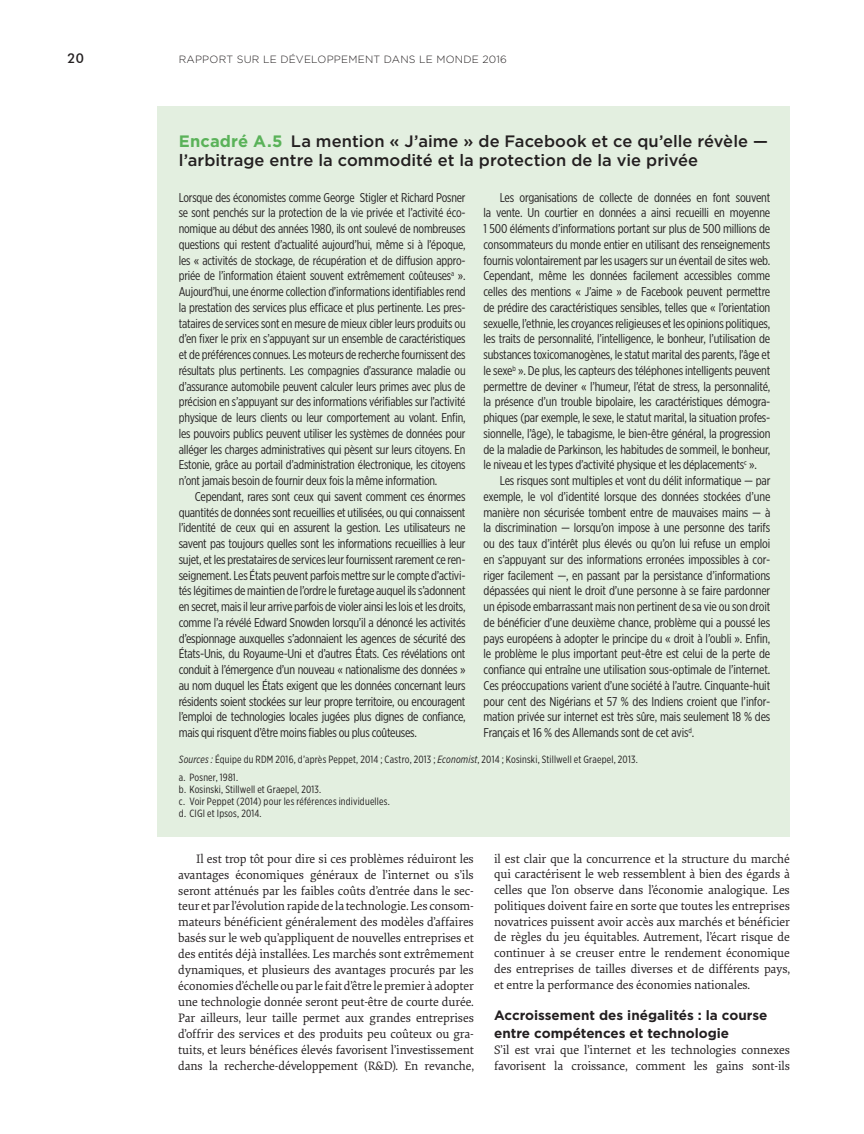
<style>
.page{position:relative;width:864px;height:1134px;background:#fff}
.page>*{position:absolute;margin:0;border:0;box-sizing:border-box;transform-origin:0 0}
.t1{font:500 16.5px/19.5px "Gotham";letter-spacing:.005em;color:#231f20}
.t2{font:700 13.5px/18px "Gotham";color:#231f20}
.t3{font:500 13.5px "Futura BT";color:#231f20}
.t4{font:12.75px/15.8px "Gotham X Narrow";letter-spacing:-.015em;color:#231f20;text-align:justify}
.t5{font:12.75px/15.9px "Elena Basic";letter-spacing:-.01em;color:#231f20;text-align:justify}
.t6{font:10.5px/12px "Gotham X Narrow";letter-spacing:.02em;color:#231f20}
.t7{font:300 10.5px "Gotham";letter-spacing:.02em;color:#231f20}
.s1{font-weight:700;color:#5ab259}
.s2{font-style:italic}
</style>
<div class="page">
<div style="left:158px;top:107px;width:632px;height:730px;background:#e3efe0"></div>
<p class="t3" style="left:68px;top:50px;width:18px">20</p>
<p class="t7" style="left:179px;top:52px;width:330px">RAPPORT SUR LE DÉVELOPPEMENT DANS LE MONDE 2016</p>
<p class="t1" style="left:179px;top:131px;width:591px"><span class="s1">Encadré A.5</span> La mention « J’aime » de Facebook et ce qu’elle révèle — l’arbitrage entre la commodité et la protection de la vie privée</p>
<p class="t4" style="left:179px;top:189px;width:288px">Lorsque des économistes comme George Stigler et Richard Posner se sont penchés sur la protection de la vie privée et l’activité éco&shy;nomique au début des années 1980, ils ont soulevé de nombreuses questions qui restent d’actualité aujourd’hui, même si à l’époque, les « activités de stockage, de récupération et de diffusion appro&shy;priée de l’information étaient souvent extrêmement coûteuses<sup>a</sup> ».<br>Aujourd’hui, une énorme collection d’informations identifiables rend la prestation des services plus efficace et plus pertinente. Les pres&shy;tataires de services sont en mesure de mieux cibler leurs produits ou d’en fixer le prix en s’appuyant sur un ensemble de caractéristiques et de préférences connues. Les moteurs de recherche fournissent des résultats plus pertinents. Les compagnies d’assurance maladie ou d’assurance automobile peuvent calculer leurs primes avec plus de précision en s’appuyant sur des informations vérifiables sur l’activité physique de leurs clients ou leur comportement au volant. Enfin, les pouvoirs publics peuvent utiliser les systèmes de données pour alléger les charges administratives qui pèsent sur leurs citoyens. En Estonie, grâce au portail d’administration électronique, les citoyens n’ont jamais besoin de fournir deux fois la même information.</p>
<p class="t4" style="left:179px;top:488px;width:288px;text-indent:16px">Cependant, rares sont ceux qui savent comment ces énormes quantités de données sont recueillies et utilisées, ou qui connaissent l’identité de ceux qui en assurent la gestion. Les utilisateurs ne savent pas toujours quelles sont les informations recueillies à leur sujet, et les prestataires de services leur fournissent rarement ce ren&shy;seignement. Les États peuvent parfois mettre sur le compte d’activi&shy;tés légitimes de maintien de l’ordre le furetage auquel ils s’adonnent en secret, mais il leur arrive parfois de violer ainsi les lois et les droits, comme l’a révélé Edward Snowden lorsqu’il a dénoncé les activités d’espionnage auxquelles s’adonnaient les agences de sécurité des États-Unis, du Royaume-Uni et d’autres États. Ces révélations ont conduit à l’émergence d’un nouveau « nationalisme des données » au nom duquel les États exigent que les données concernant leurs résidents soient stockées sur leur propre territoire, ou encouragent l’emploi de technologies locales jugées plus dignes de confiance, mais qui risquent d’être moins fiables ou plus coûteuses.</p>
<p class="t4" style="left:484px;top:189px;width:288px;text-indent:16px">Les organisations de collecte de données en font souvent la vente. Un courtier en données a ainsi recueilli en moyenne 1 500 éléments d’informations portant sur plus de 500 millions de consommateurs du monde entier en utilisant des renseignements fournis volontairement par les usagers sur un éventail de sites web.<br>Cependant, même les données facilement accessibles comme celles des mentions « J’aime » de Facebook peuvent permettre de prédire des caractéristiques sensibles, telles que « l’orientation sexuelle, l’ethnie, les croyances religieuses et les opinions politiques, les traits de personnalité, l’intelligence, le bonheur, l’utilisation de substances toxicomanogènes, le statut marital des parents, l’âge et le sexe<sup>b</sup> ». De plus, les capteurs des téléphones intelligents peuvent permettre de deviner « l’humeur, l’état de stress, la personnalité, la présence d’un trouble bipolaire, les caractéristiques démogra&shy;phiques (par exemple, le sexe, le statut marital, la situation profes&shy;sionnelle, l’âge), le tabagisme, le bien-être général, la progression de la maladie de Parkinson, les habitudes de sommeil, le bonheur, le niveau et les types d’activité physique et les déplacements<sup>c</sup> ».</p>
<p class="t4" style="left:484px;top:473px;width:288px;text-indent:16px">Les risques sont multiples et vont du délit informatique — par exemple, le vol d’identité lorsque des données stockées d’une manière non sécurisée tombent entre de mauvaises mains — à la discrimination — lorsqu’on impose à une personne des tarifs ou des taux d’intérêt plus élevés ou qu’on lui refuse un emploi en s’appuyant sur des informations erronées impossibles à cor&shy;riger facilement —, en passant par la persistance d’informations dépassées qui nient le droit d’une personne à se faire pardonner un épisode embarrassant mais non pertinent de sa vie ou son droit de bénéficier d’une deuxième chance, problème qui a poussé les pays européens à adopter le principe du « droit à l’oubli ». Enfin, le problème le plus important peut-être est celui de la perte de confiance qui entraîne une utilisation sous-optimale de l’internet.<br>Ces préoccupations varient d’une société à l’autre. Cinquante-huit pour cent des Nigérians et 57 % des Indiens croient que l’infor&shy;mation privée sur internet est très sûre, mais seulement 18 % des Français et 16 % des Allemands sont de cet avis<sup>d</sup>.</p>
<p class="t6" style="left:179px;top:750px;width:460px;line-height:18px"><span class="s2">Sources :</span> Équipe du RDM 2016, d’après Peppet, 2014 ; Castro, 2013 ; <span class="s2">Economist</span>, 2014 ; Kosinski, Stillwell et Graepel, 2013. a. Posner, 1981.</p>
<p class="t6" style="left:179px;top:783px;width:212px">b. Kosinski, Stillwell et Graepel, 2013.<br>c. Voir Peppet (2014) pour les références individuelles. d. CIGI et Ipsos, 2014.</p>
<p class="t5" style="left:178px;top:850px;width:297px;text-indent:18px">Il est trop tôt pour dire si ces problèmes réduiront les avantages économiques généraux de l’internet ou s’ils seront atténués par les faibles coûts d’entrée dans le sec&shy;teur et par l’évolution rapide de la technologie. Les consom&shy;mateurs bénéficient généralement des modèles d’affaires basés sur le web qu’appliquent de nouvelles entreprises et des entités déjà installées. Les marchés sont extrêmement dynamiques, et plusieurs des avantages procurés par les économies d’échelle ou par le fait d’être le premier à adopter une technologie donnée seront peut-être de courte durée.<br>Par ailleurs, leur taille permet aux grandes entreprises d’offrir des services et des produits peu coûteux ou gra&shy;tuits, et leurs bénéfices élevés favorisent l’investissement dans la recherche-développement (R&amp;D). En revanche,</p>
<p class="t5" style="left:494px;top:850px;width:297px">il est clair que la concurrence et la structure du marché qui caractérisent le web ressemblent à bien des égards à celles que l’on observe dans l’économie analogique. Les politiques doivent faire en sorte que toutes les entreprises novatrices puissent avoir accès aux marchés et bénéficier de règles du jeu équitables. Autrement, l’écart risque de continuer à se creuser entre le rendement économique des entreprises de tailles diverses et de différents pays, et entre la performance des économies nationales.</p>
<p class="t2" style="left:494px;top:1006px;width:275px">Accroissement des inégalités : la course entre compétences et technologie</p>
<p class="t5" style="left:494px;top:1041px;width:297px">S’il est vrai que l’internet et les technologies connexes favorisent la croissance, comment les gains sont-ils</p>
</div>
